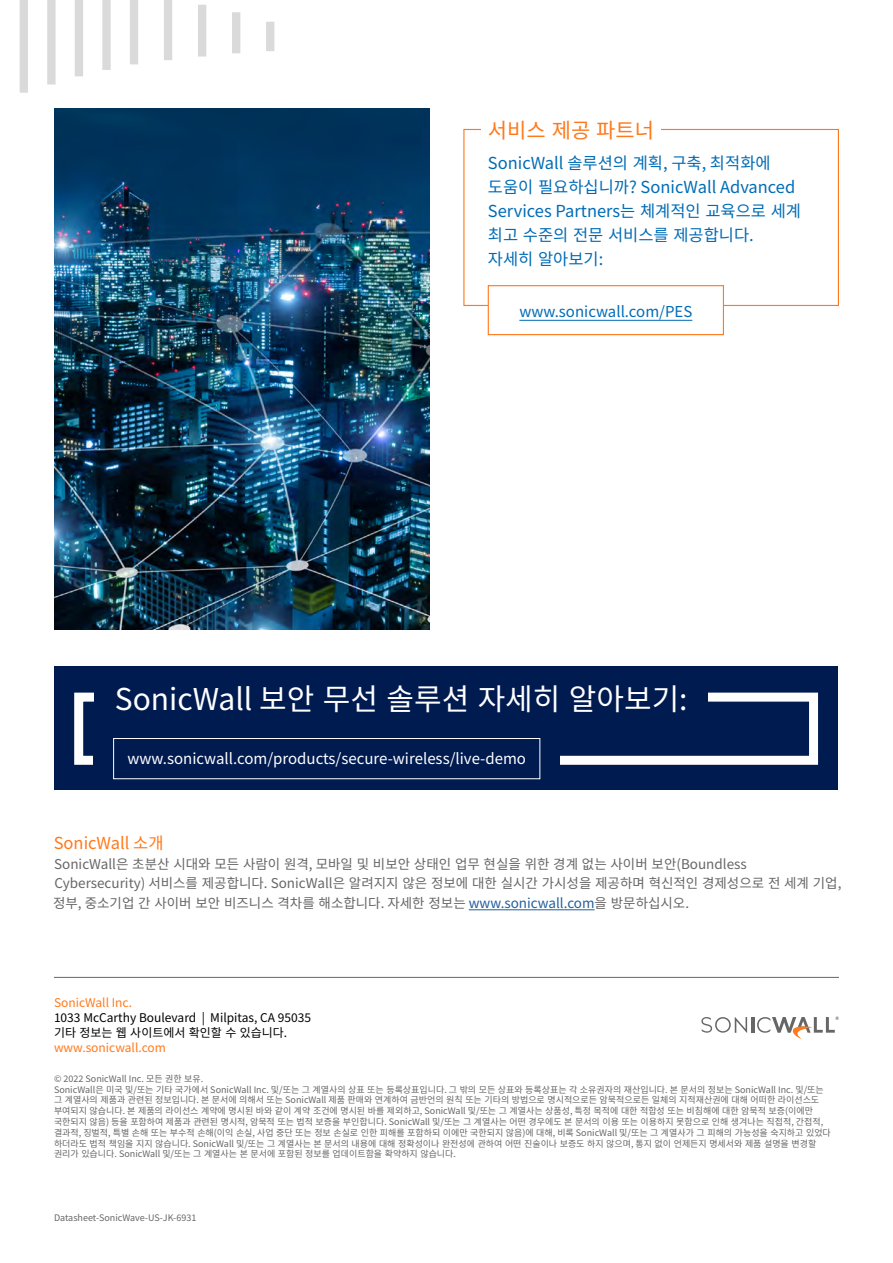
<style>
.page{position:relative;width:893px;height:1263px;background:#fff}
.page>*{position:absolute;margin:0;border:0;box-sizing:border-box;transform-origin:0 0}
.t1{font:30px "Noto Sans CJ Kjp";color:#fff}
.t2{font:21px "Noto Sans CJ Kjp";color:#ff791a}
.t3{font:16.5px/24px "Noto Sans CJ Kjp";color:#006cb6}
.t4{font:16.5px "Noto Sans CJ Kjp";color:#ff791a}
.t5{font:15px "Noto Sans CJ Kjp";color:#fff}
.t6{font:15px "Noto Sans CJ Kjp";color:#006cb6}
.t7{font:13.5px/19.5px "Noto Sans CJ Kjp";color:#666}
.t8{font:12px/15px "Noto Sans CJ Kjp";color:#000}
.t9{font:12px "Noto Sans CJ Kjp";color:#ff791a}
.t10{font:9px/10.8px "Noto Sans CJ Kjp";color:#666}
.s1{color:#215e9e}
</style>
<div class="page">
<svg style="left:20px;top:0;width:254px;height:93px"></svg>
<hr style="left:751px;top:1017px;width:3px;height:16px;background:#666">
<svg style="left:701px;top:1017px;width:46px;height:16px"></svg>
<svg style="left:757px;top:1016px;width:82px;height:23px"></svg>
<hr style="left:54px;top:977px;width:785px;height:1px;background:#666">
<hr style="left:469px;top:909px;width:126px;height:1px;background:#215e9e">
<div style="left:55px;top:665px;width:783px;height:124px;background:#001b50"></div>
<div style="left:74px;top:693px;width:744px;height:72px;border:9px solid #fff"></div>
<div style="left:94px;top:686px;width:614px;height:30px;background:#001b50"></div>
<div style="left:94px;top:739px;width:466px;height:42px;background:#001b50"></div>
<div style="left:113px;top:738px;width:427px;height:41px;border:1px solid #fff"></div>
<div style="left:463px;top:129px;width:376px;height:177px;border:1px solid #ff791a"></div>
<div style="left:488px;top:286px;width:235px;height:49px;background:#fff"></div>
<hr style="left:519px;top:320px;width:173px;height:1px;background:#006cb6">
<div style="left:488px;top:285px;width:236px;height:50px;border:1px solid #ff791a"></div>
<div style="left:481px;top:115px;width:180px;height:35px;background:#fff"></div>
<img style="left:54px;top:108px;width:376px;height:521px">
<h2 class="t2" style="left:488px;top:119px;width:168px">서비스 제공 파트너</h2>
<h3 class="t3" style="left:488px;top:151px;width:315px">SonicWall 솔루션의 계획, 구축, 최적화에 도움이 필요하십니까? SonicWall Advanced<br>Services Partners는 체계적인 교육으로 세계 최고 수준의 전문 서비스를 제공합니다. 자세히 알아보기:</h3>
<h3 class="t6" style="left:519px;top:303px;width:174px">www.sonicwall.com/PES</h3>
<h1 class="t1" style="left:115px;top:682px;width:574px">SonicWall 보안 무선 솔루션 자세히 알아보기:</h1>
<h3 class="t5" style="left:127px;top:750px;width:400px">www.sonicwall.com/products/secure-wireless/live-demo</h3>
<h3 class="t4" style="left:54px;top:834px;width:111px">SonicWall 소개</h3>
<h3 class="t7" style="left:53px;top:854px;width:790px">SonicWall은 초분산 시대와 모든 사람이 원격, 모바일 및 비보안 상태인 업무 현실을 위한 경계 없는 사이버 보안(Boundless<br>Cybersecurity) 서비스를 제공합니다. SonicWall은 알려지지 않은 정보에 대한 실시간 가시성을 제공하며 혁신적인 경제성으로 전 세계 기업, 정부, 중소기업 간 사이버 보안 비즈니스 격차를 해소합니다. 자세한 정보는 <span class="s1">www.sonicwall.com</span>을 방문하십시오.</h3>
<h3 class="t9" style="left:54px;top:996px;width:80px">SonicWall Inc.</h3>
<h3 class="t8" style="left:54px;top:1010px;width:259px">1033 McCarthy Boulevard | Milpitas, CA 95035 기타 정보는 웹 사이트에서 확인할 수 있습니다.</h3>
<h3 class="t9" style="left:54px;top:1041px;width:113px">www.sonicwall.com</h3>
<p class="t10" style="left:54px;top:1073px;width:778px">© 2022 SonicWall Inc. 모든 권한 보유.<br>SonicWall은 미국 및/또는 기타 국가에서 SonicWall Inc. 및/또는 그 계열사의 상표 또는 등록상표입니다. 그 밖의 모든 상표와 등록상표는 각 소유권자의 재산입니다. 본 문서의 정보는 SonicWall Inc. 및/또는 그 계열사의 제품과 관련된 정보입니다. 본 문서에 의해서 또는 SonicWall 제품 판매와 연계하여 금반언의 원칙 또는 기타의 방법으로 명시적으로든 암묵적으로든 일체의 지적재산권에 대해 어떠한 라이선스도 부여되지 않습니다. 본 제품의 라이선스 계약에 명시된 바와 같이 계약 조건에 명시된 바를 제외하고, SonicWall 및/또는 그 계열사는 상품성, 특정 목적에 대한 적합성 또는 비침해에 대한 암묵적 보증(이에만 국한되지 않음) 등을 포함하여 제품과 관련된 명시적, 암묵적 또는 법적 보증을 부인합니다. SonicWall 및/또는 그 계열사는 어떤 경우에도 본 문서의 이용 또는 이용하지 못함으로 인해 생겨나는 직접적, 간접적, 결과적, 징벌적, 특별 손해 또는 부수적 손해(이익 손실, 사업 중단 또는 정보 손실로 인한 피해를 포함하되 이에만 국한되지 않음)에 대해, 비록 SonicWall 및/또는 그 계열사가 그 피해의 가능성을 숙지하고 있었다 하더라도 법적 책임을 지지 않습니다. SonicWall 및/또는 그 계열사는 본 문서의 내용에 대해 정확성이나 완전성에 관하여 어떤 진술이나 보증도 하지 않으며, 통지 없이 언제든지 명세서와 제품 설명을 변경할 권리가 있습니다. SonicWall 및/또는 그 계열사는 본 문서에 포함된 정보를 업데이트함을 확약하지 않습니다.</p>
<p class="t10" style="left:54px;top:1212px;width:144px">Datasheet-SonicWave-US-JK-6931</p>
</div>
